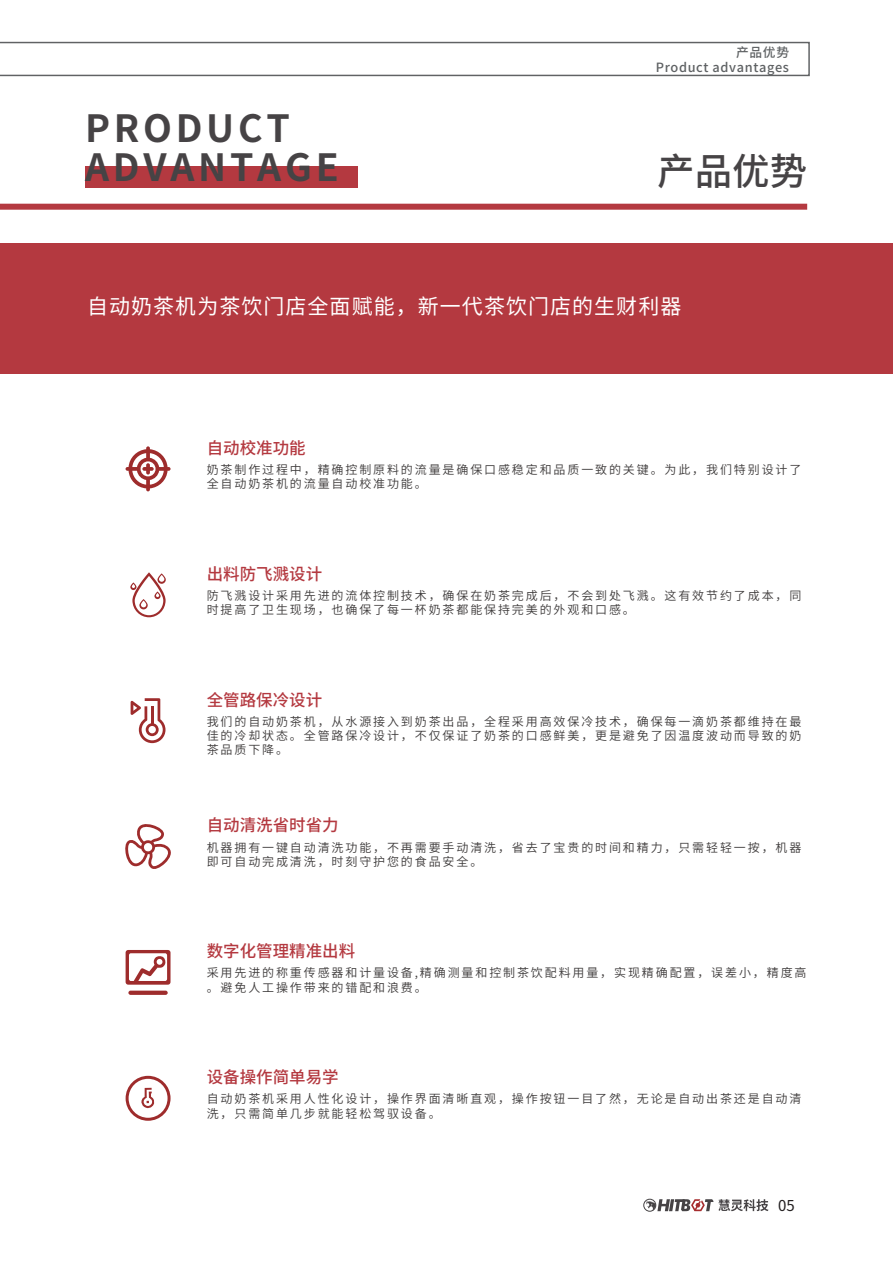
<style>
.page{position:relative;width:893px;height:1263px;background:#fff}
.page>*{position:absolute;margin:0;border:0;box-sizing:border-box;transform-origin:0 0}
.t1{font:700 37.5px/38.7px "Source Han Sans CN";letter-spacing:.1em;color:#464345}
.t2{font:500 37.5px "Source Han Sans CN";color:#464345}
.t3{font:21px "Source Han Sans CN";letter-spacing:.05em;color:#fff}
.t4{font:500 16.5px "Source Han Sans CN";color:#b43940}
.t5{font:15px "Source Han Sans CN";color:#231f20}
.t6{font:500 12.75px/15.3px "Source Han Sans CN";letter-spacing:.05em;color:#5e6163;text-align:right}
.t7{font:12px/14.4px "Source Han Sans CN";letter-spacing:.155em;color:#3d3a3a}
</style>
<div class="page">
<div style="left:0;top:243px;width:893px;height:131px;background:#b43940"></div>
<div style="left:85px;top:166px;width:272px;height:22px;background:#b43940"></div>
<div style="left:0;top:204px;width:807px;height:6px;background:#b43940"></div>
<svg style="left:126px;top:1076px;width:45px;height:45px"></svg>
<svg style="left:126px;top:950px;width:45px;height:45px"></svg>
<svg style="left:131px;top:698px;width:34px;height:45px"></svg>
<svg style="left:130px;top:572px;width:36px;height:45px"></svg>
<svg style="left:126px;top:446px;width:45px;height:45px"></svg>
<svg style="left:125px;top:824px;width:46px;height:45px"></svg>
<div style="left:644px;top:1199px;width:12px;height:12px;border:1px solid #464345;border-radius:50%"></div>
<svg style="left:646px;top:1199px;width:122px;height:12px"></svg>
<div style="left:0;top:42px;width:810px;height:34px;border:1px solid #606264"></div>
<h1 class="t1" style="left:85px;top:110px;width:255px">PRODUCT<br>ADVANTAGE</h1>
<p class="t6" style="left:656px;top:45px;width:135px">产品优势<br>Product advantages</p>
<h1 class="t2" style="left:657px;top:150px;width:151px">产品优势</h1>
<h2 class="t3" style="left:87px;top:295px;width:596px">自动奶茶机为茶饮门店全面赋能，新一代茶饮门店的生财利器</h2>
<h3 class="t4" style="left:207px;top:438px;width:100px">自动校准功能</h3>
<p class="t7" style="left:207px;top:462px;width:596px">奶茶制作过程中，精确控制原料的流量是确保口感稳定和品质一致的关键。为此，我们特别设计了全自动奶茶机的流量自动校准功能。</p>
<h3 class="t4" style="left:207px;top:564px;width:117px">出料防飞溅设计</h3>
<p class="t7" style="left:207px;top:588px;width:596px">防飞溅设计采用先进的流体控制技术，确保在奶茶完成后，不会到处飞溅。这有效节约了成本，同时提高了卫生现场，也确保了每一杯奶茶都能保持完美的外观和口感。</p>
<h3 class="t4" style="left:207px;top:690px;width:117px">全管路保冷设计</h3>
<p class="t7" style="left:207px;top:714px;width:596px;text-align:justify">我们的自动奶茶机，从水源接入到奶茶出品，全程采用高效保冷技术，确保每一滴奶茶都维持在最佳的冷却状态。全管路保冷设计，不仅保证了奶茶的口感鲜美，更是避免了因温度波动而导致的奶茶品质下降。</p>
<h3 class="t4" style="left:207px;top:816px;width:133px">自动清洗省时省力</h3>
<p class="t7" style="left:207px;top:840px;width:596px">机器拥有一键自动清洗功能，不再需要手动清洗，省去了宝贵的时间和精力，只需轻轻一按，机器即可自动完成清洗，时刻守护您的食品安全。</p>
<h3 class="t4" style="left:207px;top:942px;width:150px">数字化管理精准出料</h3>
<p class="t7" style="left:207px;top:966px;width:601px">采用先进的称重传感器和计量设备,精确测量和控制茶饮配料用量，实现精确配置，误差小，精度高。避免人工操作带来的错配和浪费。</p>
<h3 class="t4" style="left:207px;top:1068px;width:133px">设备操作简单易学</h3>
<p class="t7" style="left:207px;top:1092px;width:596px">自动奶茶机采用人性化设计，操作界面清晰直观，操作按钮一目了然，无论是自动出茶还是自动清洗，只需简单几步就能轻松驾驭设备。</p>
<p class="t5" style="left:778px;top:1196px;width:18px">05</p>
</div>
